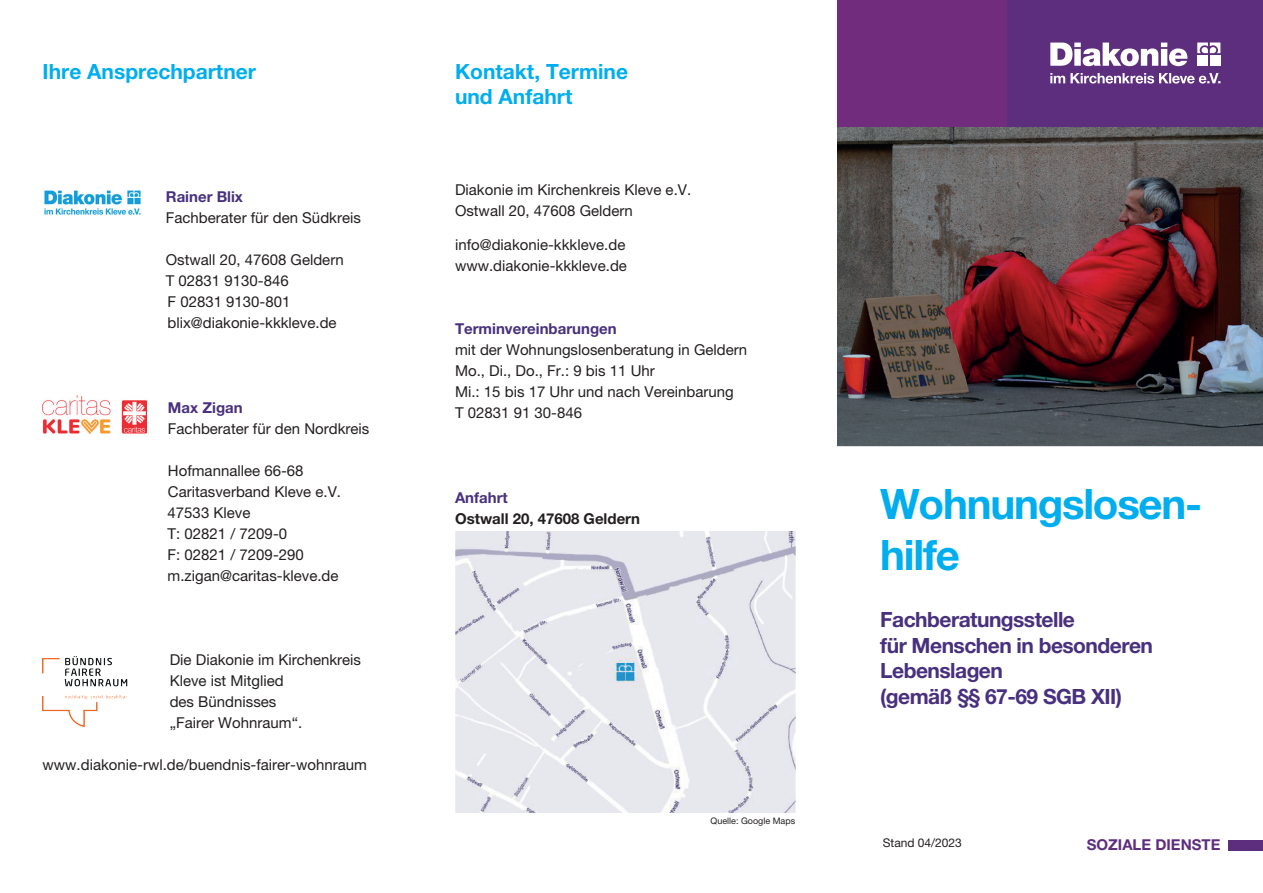
<style>
.page{position:relative;width:1263px;height:893px;background:#fff}
.page>*{position:absolute;margin:0;border:0;box-sizing:border-box;transform-origin:0 0}
.t1{font:700 42px/51px "Helvetica Neue LT Pro";letter-spacing:-.03em;color:#00aeef}
.t2{font:700 21px/25.5px "Helvetica Neue LT Pro";letter-spacing:-.025em;color:#48307e}
.t3{font:700 21px/25.5px "Helvetica Neue LT Pro";color:#00aeef}
.t4{font:15px/21px "Helvetica Neue LT Pro";color:#231f20}
.t5{font:700 15px "Helvetica Neue LT Pro";color:#48307e}
.t6{font:700 15px "Helvetica Neue LT Pro";color:#231f20}
.t7{font:700 15px "Helvetica Neue LT Pro";color:#5e2e7e}
.t8{font:12px "Helvetica Neue LT Pro";color:#231f20}
.t9{font:9px "Helvetica Neue LT Pro";color:#231f20}
.s1{font-weight:700;color:#48307e}
</style>
<div class="page">
<img style="left:455px;top:531px;width:340px;height:281px">
<img style="left:838px;top:126px;width:425px;height:320px">
<div style="left:838px;top:0;width:170px;height:126px;background:#712c7d"></div>
<div style="left:1008px;top:0;width:255px;height:126px;background:#5e2e7e"></div>
<svg style="left:1050px;top:43px;width:137px;height:23px"></svg>
<svg style="left:1197px;top:43px;width:23px;height:10px"></svg>
<div style="left:1197px;top:55px;width:11px;height:11px;background:#fff"></div>
<div style="left:1210px;top:55px;width:10px;height:11px;background:#fff"></div>
<svg style="left:1050px;top:73px;width:170px;height:11px"></svg>
<div style="left:1229px;top:840px;width:34px;height:10px;background:#5e2e7e"></div>
<img style="left:44px;top:190px;width:97px;height:25px">
<img style="left:43px;top:395px;width:104px;height:39px">
<img style="left:43px;top:656px;width:85px;height:71px">
<p class="t3" style="left:43px;top:58px;width:215px">Ihre Ansprechpartner</p>
<p class="t4" style="left:166px;top:186px;width:197px"><span class="s1">Rainer Blix<br></span>Fachberater für den Südkreis</p>
<p class="t4" style="left:166px;top:249px;width:179px">Ostwall 20, 47608 Geldern<br>T 02831 9130-846<br>F 02831 9130-801 blix@diakonie-kkkleve.de</p>
<p class="t4" style="left:168px;top:397px;width:203px"><span class="s1">Max Zigan<br></span>Fachberater für den Nordkreis</p>
<p class="t4" style="left:168px;top:460px;width:175px">Hofmannallee 66-68<br>Caritasverband Kleve e.V.<br>47533 Kleve<br>T: 02821 / 7209-0<br>F: 02821 / 7209-290 m.zigan@caritas-kleve.de</p>
<p class="t4" style="left:170px;top:649px;width:193px">Die Diakonie im Kirchenkreis<br>Kleve ist Mitglied<br>des Bündnisses<br>„Fairer Wohnraum“.</p>
<p class="t4" style="left:43px;top:754px;width:326px">www.diakonie-rwl.de/buendnis-fairer-wohnraum</p>
<p class="t3" style="left:455px;top:58px;width:175px">Kontakt, Termine und Anfahrt</p>
<p class="t4" style="left:455px;top:179px;width:238px">Diakonie im Kirchenkreis Kleve e.V.</p>
<p class="t4" style="left:455px;top:200px;width:179px">Ostwall 20, 47608 Geldern</p>
<p class="t4" style="left:455px;top:234px;width:173px">info@diakonie-kkkleve.de www.diakonie-kkkleve.de</p>
<p class="t5" style="left:455px;top:320px;width:163px">Terminvereinbarungen</p>
<p class="t4" style="left:455px;top:339px;width:294px">mit der Wohnungslosenberatung in Geldern<br>Mo., Di., Do., Fr.: 9 bis 11 Uhr<br>Mi.: 15 bis 17 Uhr und nach Vereinbarung<br>T 02831 91 30-846</p>
<p class="t5" style="left:455px;top:488px;width:54px">Anfahrt</p>
<p class="t6" style="left:455px;top:509px;width:186px">Ostwall 20, 47608 Geldern</p>
<p class="t9" style="left:710px;top:815px;width:86px">Quelle: Google Maps</p>
<p class="t1" style="left:880px;top:478px;width:323px">Wohnungslosen&shy;hilfe</p>
<p class="t2" style="left:880px;top:607px;width:274px">Fachberatungsstelle<br>für Menschen in besonderen<br>Lebenslagen<br>(gemäß §§ 67-69 SGB XII)</p>
<p class="t8" style="left:883px;top:836px;width:81px">Stand 04/2023</p>
<p class="t7" style="left:1087px;top:836px;width:135px">SOZIALE DIENSTE</p>
</div>
